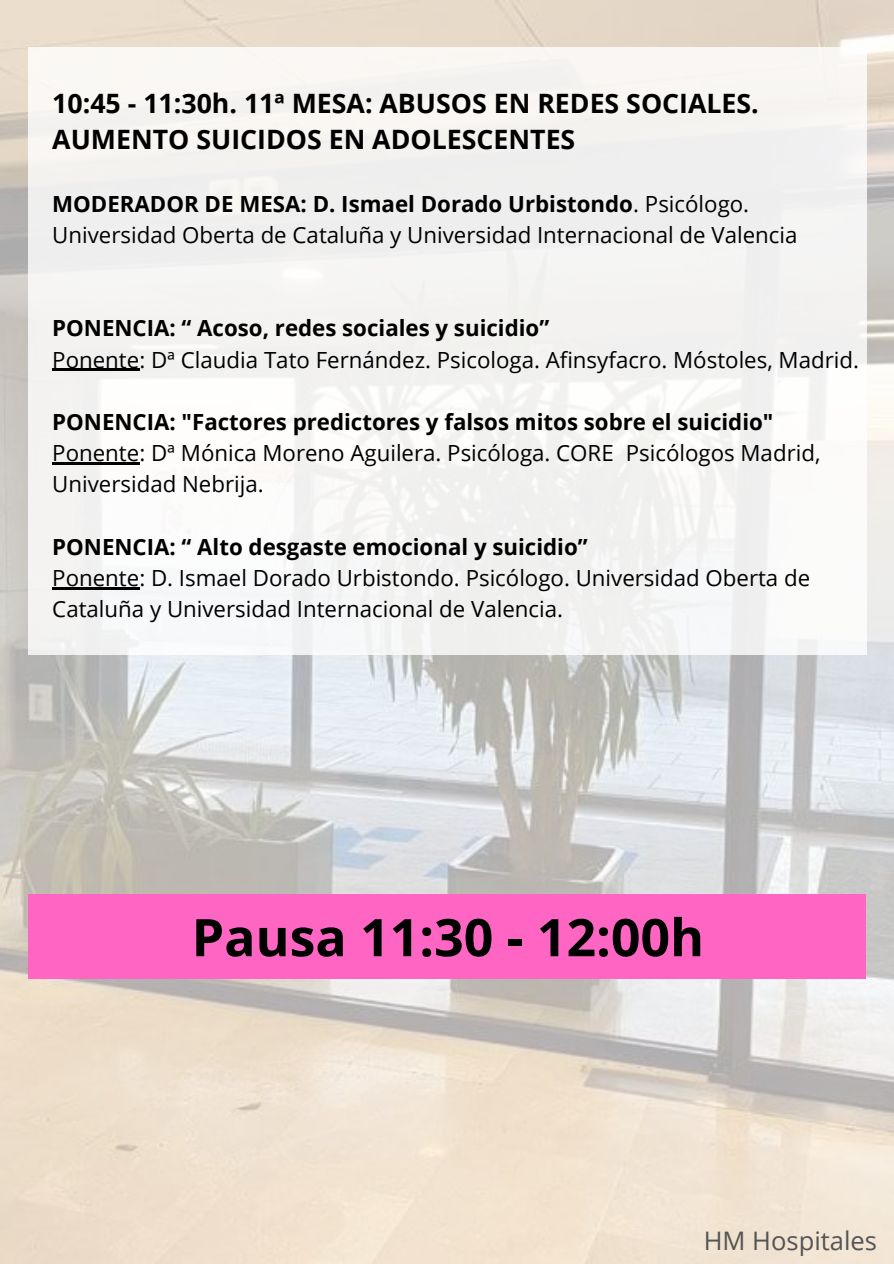
<style>
.page{position:relative;width:894px;height:1264px;background:#fff}
.page>*{position:absolute;margin:0;border:0;box-sizing:border-box;transform-origin:0 0}
.t1{font:700 51.75px "Open Sans";color:#000}
.t2{font:700 26.7px/36.8px "Open Sans";color:#000}
.t3{font:25.5px "Open Sans";color:#545454}
.t4{font:22.2px/31.2px "Open Sans";color:#000}
.t5{font:700 22.2px "Open Sans";color:#000}
.s1{font-weight:700}
</style>
<div class="page">
<img style="left:0;top:0;width:893px;height:1263px">
<div style="left:28px;top:47px;width:838px;height:607px;background:#f4f3f1"></div>
<hr style="left:52px;top:369px;width:87px;height:2px;background:#000">
<hr style="left:52px;top:462px;width:87px;height:2px;background:#000">
<hr style="left:52px;top:587px;width:87px;height:2px;background:#000">
<div style="left:28px;top:894px;width:837px;height:84px;background:#ff66c4"></div>
<p class="t2" style="left:52px;top:84px;width:708px">10:45 - 11:30h. 11ª MESA: ABUSOS EN REDES SOCIALES.<br>AUMENTO SUICIDOS EN ADOLESCENTES</p>
<p class="t4" style="left:52px;top:187px;width:746px"><span class="s1">MODERADOR DE MESA: D. Ismael Dorado Urbistondo</span>. Psicólogo.<br>Universidad Oberta de Cataluña y Universidad Internacional de Valencia</p>
<p class="t5" style="left:52px;top:313px;width:498px">PONENCIA: “ Acoso, redes sociales y suicidio”</p>
<p class="t4" style="left:52px;top:343px;width:808px">Ponente: Dª Claudia Tato Fernández. Psicologa. Afinsyfacro. Móstoles, Madrid.</p>
<p class="t5" style="left:52px;top:406px;width:722px">PONENCIA: "Factores predictores y falsos mitos sobre el suicidio"</p>
<p class="t4" style="left:52px;top:437px;width:769px">Ponente: Dª Mónica Moreno Aguilera. Psicóloga. CORE Psicólogos Madrid,<br>Universidad Nebrija.</p>
<p class="t5" style="left:52px;top:531px;width:536px">PONENCIA: “ Alto desgaste emocional y suicidio”</p>
<p class="t4" style="left:52px;top:561px;width:759px">Ponente: D. Ismael Dorado Urbistondo. Psicólogo. Universidad Oberta de<br>Cataluña y Universidad Internacional de Valencia.</p>
<h1 class="t1" style="left:192px;top:900px;width:514px">Pausa 11:30 - 12:00h</h1>
<p class="t3" style="left:703px;top:1222px;width:175px">HM Hospitales</p>
</div>
